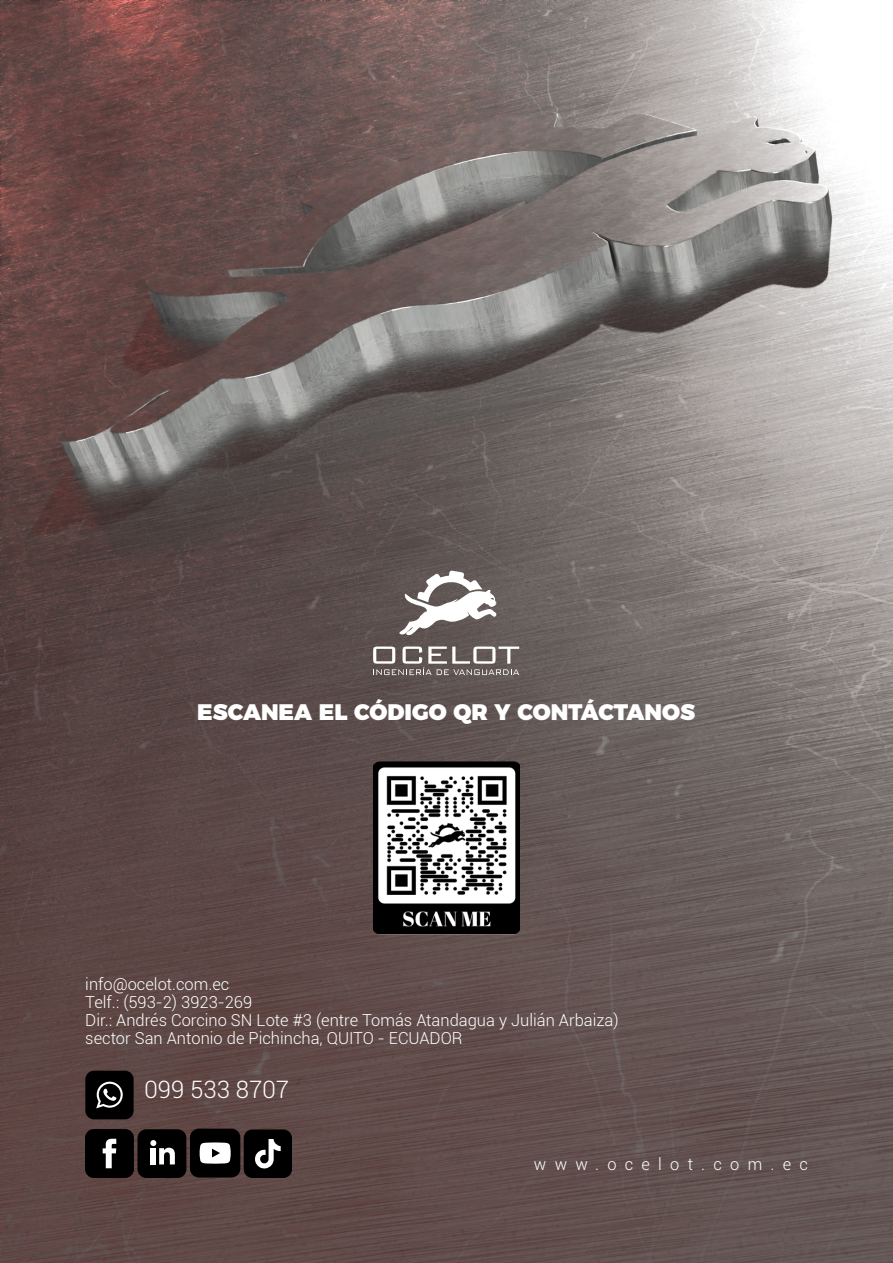
<style>
.page{position:relative;width:893px;height:1263px;background:#fff}
.page>*{position:absolute;margin:0;border:0;box-sizing:border-box;transform-origin:0 0}
.t1{font:300 24px "Roboto";color:#fff}
.t2{font:900 22.5px "Montserrat";color:#fff}
.t3{font:300 16.5px "Roboto";color:#fff}
.t4{font:300 16.5px "Roboto";letter-spacing:.5em;color:#fff}
</style>
<div class="page">
<img style="left:0;top:0;width:893px;height:1263px">
<img style="left:373px;top:753px;width:146px;height:189px">
<svg style="left:373px;top:646px;width:146px;height:29px;background:#877f7e"></svg>
<svg style="left:398px;top:570px;width:99px;height:67px"></svg>
<div style="left:85px;top:1129px;width:49px;height:49px;background:#000;border-radius:9px"></div>
<svg style="left:103px;top:1139px;width:13px;height:29px"></svg>
<div style="left:137px;top:1129px;width:49px;height:49px;background:#000;border-radius:9px"></div>
<svg style="left:150px;top:1140px;width:25px;height:24px"></svg>
<div style="left:190px;top:1128px;width:50px;height:49px;background:#000;border-radius:9px"></div>
<svg style="left:200px;top:1142px;width:31px;height:22px"></svg>
<div style="left:85px;top:1071px;width:49px;height:48px;background:#000;border-radius:9px"></div>
<svg style="left:96px;top:1082px;width:27px;height:26px"></svg>
<div style="left:244px;top:1129px;width:48px;height:49px;background:#000;border-radius:9px"></div>
<svg style="left:255px;top:1139px;width:26px;height:29px"></svg>
<p class="t2" style="left:197px;top:693px;width:499px">ESCANEA EL CÓDIGO QR Y CONTÁCTANOS</p>
<p class="t3" style="left:85px;top:973px;width:146px">info@ocelot.com.ec</p>
<p class="t3" style="left:85px;top:991px;width:168px">Telf.: (593-2) 3923-269</p>
<p class="t3" style="left:85px;top:1009px;width:535px">Dir.: Andrés Corcino SN Lote #3 (entre Tomás Atandagua y Julián Arbaiza)</p>
<p class="t3" style="left:85px;top:1027px;width:379px">sector San Antonio de Pichincha, QUITO - ECUADOR</p>
<p class="t1" style="left:144px;top:1073px;width:146px">099 533 8707</p>
<p class="t4" style="left:534px;top:1153px;width:276px">www.ocelot.com.ec</p>
</div>
